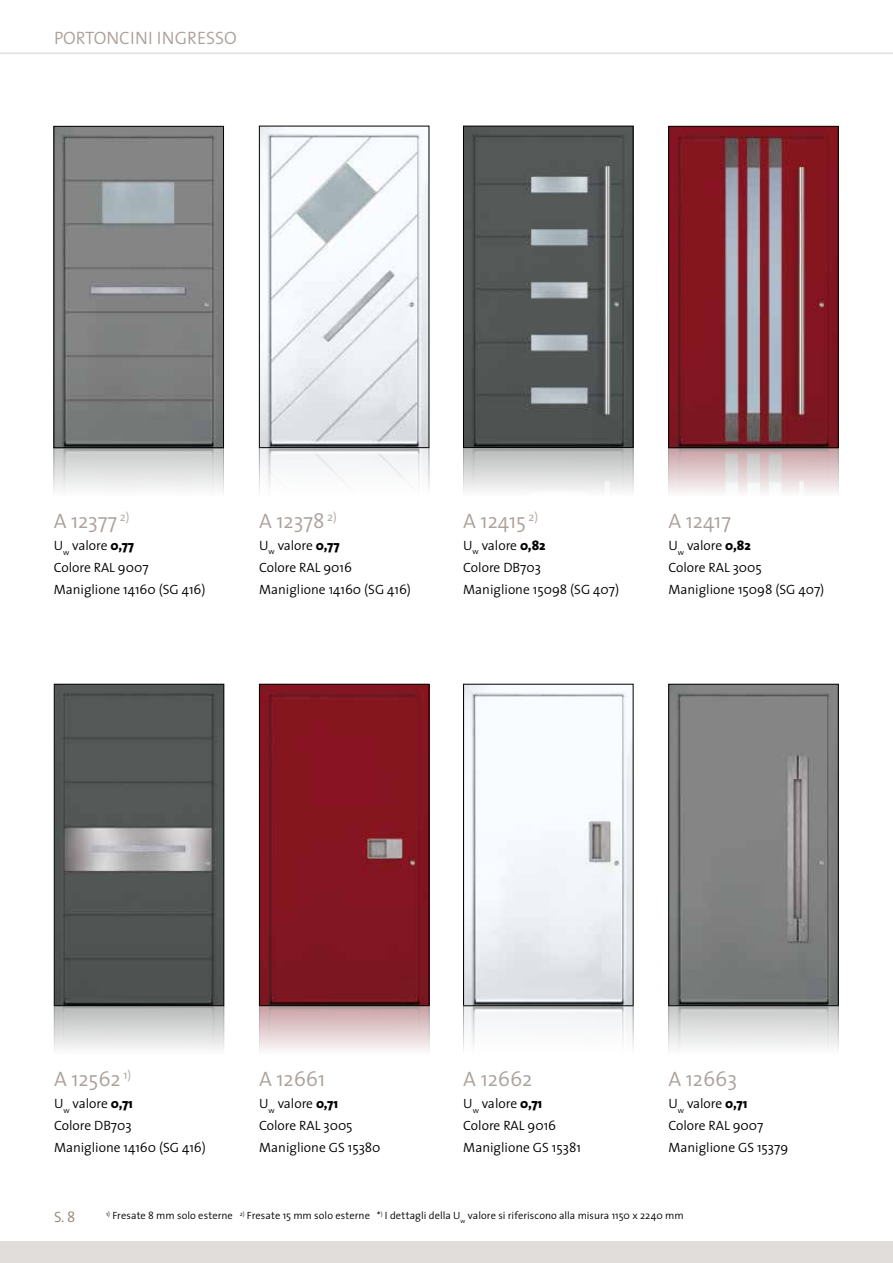
<style>
.page{position:relative;width:893px;height:1263px;background:#fff}
.page>*{position:absolute;margin:0;border:0;box-sizing:border-box;transform-origin:0 0}
.t1{font:300 21px "The Sans";color:#aca19a}
.t2{font:300 18px "The Sans";color:#aca19a}
.t3{font:300 15px "The Sans";color:#94877d}
.t4{font:300 13.5px/22px "The Sans";color:#000}
.t5{font:300 10.5px "The Sans";letter-spacing:.01em;color:#000}
.s1{font-weight:800}
</style>
<div class="page">
<div style="left:0;top:1242px;width:893px;height:21px;background:#e1dddb"></div>
<hr style="left:0;top:52px;width:893px;height:2px;background:#e1dddb">
<img style="left:56px;top:686px;width:166px;height:364px">
<div style="left:54px;top:684px;width:170px;height:322px;border:1px solid #000"></div>
<img style="left:261px;top:686px;width:166px;height:364px">
<div style="left:259px;top:684px;width:170px;height:322px;border:1px solid #000"></div>
<img style="left:465px;top:686px;width:166px;height:361px">
<div style="left:463px;top:684px;width:170px;height:322px;border:1px solid #000"></div>
<img style="left:670px;top:686px;width:166px;height:363px">
<div style="left:668px;top:684px;width:170px;height:322px;border:1px solid #000"></div>
<img style="left:261px;top:128px;width:166px;height:361px">
<div style="left:259px;top:126px;width:170px;height:322px;border:1px solid #000"></div>
<img style="left:465px;top:128px;width:166px;height:363px">
<div style="left:463px;top:126px;width:170px;height:322px;border:1px solid #000"></div>
<img style="left:670px;top:128px;width:166px;height:365px">
<div style="left:668px;top:126px;width:170px;height:322px;border:1px solid #000"></div>
<img style="left:56px;top:128px;width:166px;height:363px">
<div style="left:54px;top:126px;width:170px;height:322px;border:1px solid #000"></div>
<h2 class="t2" style="left:54px;top:27px;width:184px">PORTONCINI INGRESSO</h2>
<h1 class="t1" style="left:54px;top:507px;width:77px">A 12377 <sup>2)</sup></h1>
<p class="t4" style="left:54px;top:535px;width:153px">U<sub>w</sub> valore <span class="s1">0,77<br></span>Colore RAL 9007<br>Maniglione 14160 (SG 416)</p>
<h1 class="t1" style="left:259px;top:507px;width:79px">A 12378 <sup>2)</sup></h1>
<p class="t4" style="left:259px;top:534px;width:153px">U<sub>w</sub> valore <span class="s1">0,77<br></span>Colore RAL 9016<br>Maniglione 14160 (SG 416)</p>
<h1 class="t1" style="left:463px;top:507px;width:77px">A 12415 <sup>2)</sup></h1>
<p class="t4" style="left:463px;top:534px;width:157px">U<sub>w</sub> valore <span class="s1">0,82<br></span>Colore DB703<br>Maniglione 15098 (SG 407)</p>
<h1 class="t1" style="left:668px;top:507px;width:64px">A 12417</h1>
<p class="t4" style="left:668px;top:535px;width:157px">U<sub>w</sub> valore <span class="s1">0,82<br></span>Colore RAL 3005<br>Maniglione 15098 (SG 407)</p>
<h1 class="t1" style="left:54px;top:1065px;width:79px">A 12562 <sup>1)</sup></h1>
<p class="t4" style="left:54px;top:1093px;width:153px">U<sub>w</sub> valore <span class="s1">0,71<br></span>Colore DB703<br>Maniglione 14160 (SG 416)</p>
<h1 class="t1" style="left:259px;top:1065px;width:68px">A 12661</h1>
<p class="t4" style="left:259px;top:1093px;width:123px">U<sub>w</sub> valore <span class="s1">0,71<br></span>Colore RAL 3005<br>Maniglione GS 15380</p>
<h1 class="t1" style="left:463px;top:1065px;width:71px">A 12662</h1>
<p class="t4" style="left:463px;top:1093px;width:119px">U<sub>w</sub> valore <span class="s1">0,71<br></span>Colore RAL 9016<br>Maniglione GS 15381</p>
<h1 class="t1" style="left:668px;top:1065px;width:70px">A 12663</h1>
<p class="t4" style="left:668px;top:1093px;width:121px">U<sub>w</sub> valore <span class="s1">0,71<br></span>Colore RAL 9007<br>Maniglione GS 15379</p>
<p class="t3" style="left:54px;top:1207px;width:23px">S. 8</p>
<p class="t5" style="left:106px;top:1209px;width:579px"><sup>1)</sup> Fresate 8 mm solo esterne <sup>2)</sup> Fresate 15 mm solo esterne *<sup>)</sup> I dettagli della U<sub>w</sub> valore si riferiscono alla misura 1150 x 2240 mm</p>
</div>
